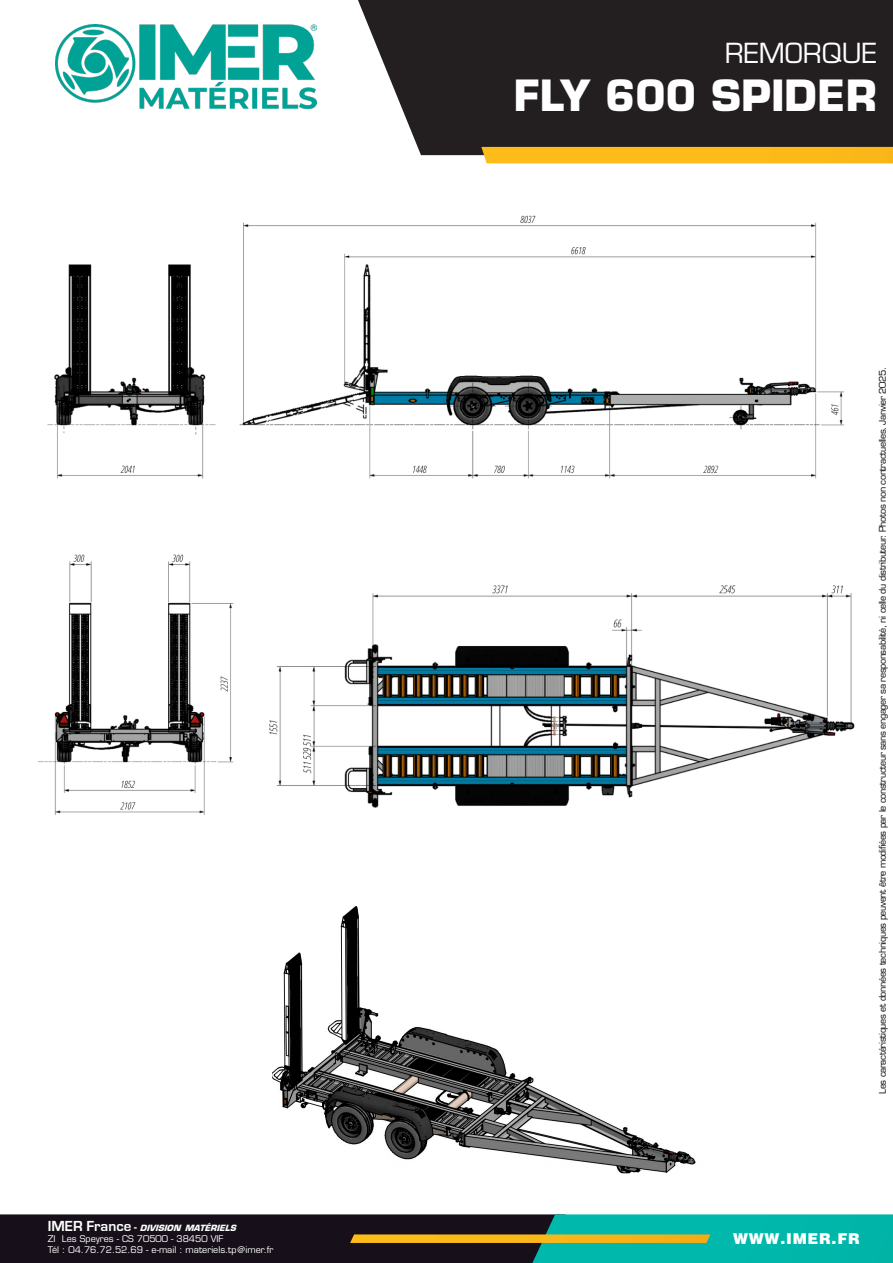
<style>
.page{position:relative;width:893px;height:1263px;background:#fff}
.page>*{position:absolute;margin:0;border:0;box-sizing:border-box;transform-origin:0 0}
.t1{font:700 42px "Eurostile LT Std";color:#fff}
.t2{font:27px "Eurostile LT Std";color:#fff}
.t3{font:900 15px "Helvetica";letter-spacing:.05em;color:#fff}
.t4{font:9px "Eurostile LT Std";letter-spacing:-.04em;color:#000}
.t5{font:9px "Eurostile LT Std";color:#fff}
.t6{font:italic 700 8.4px "Eurostile LT Std";color:#fff}
.s1{font-family:"Eurostile";font-style:normal;font-size:15px}
.s2{font-family:"Eurostile";font-style:normal;font-size:12px}
</style>
<div class="page">
<svg style="left:0;top:1214px;width:893px;height:49px;background:#20584f"></svg>
<svg style="left:284px;top:0;width:609px;height:155px;fill:#231f20"></svg>
<div style="left:481px;top:147px;width:412px;height:16px;background:#fdbc19"></div>
<img style="left:55px;top:25px;width:261px;height:83px">
<img style="left:47px;top:215px;width:797px;height:264px">
<img style="left:272px;top:906px;width:424px;height:267px">
<img style="left:38px;top:554px;width:196px;height:261px">
<img style="left:269px;top:585px;width:586px;height:223px">
<p class="t6" style="left:48px;top:1223px;width:189px"><span class="s1">IMER France</span> <span class="s2">-</span> DIVISION MATÉRIELS</p>
<p class="t5" style="left:48px;top:1233px;width:177px">ZI Les Speyres - CS 70500 - 38450 VIF</p>
<p class="t5" style="left:48px;top:1244px;width:227px">Tél : 04.76.72.52.69 - e-mail : materiels.tp@imer.fr</p>
<h2 class="t2" style="left:725px;top:37px;width:154px">REMORQUE</h2>
<h1 class="t1" style="left:514px;top:69px;width:365px">FLY 600 SPIDER</h1>
<p class="t4" style="left:877px;top:1094px;width:728px;rotate:-90deg">Les caractéristiques et données techniques peuvent être modifiées par le constructeur sans engager sa responsabilité, ni celle du distributeur. Photos non contractuelles. Janvier 2025.</p>
<h3 class="t3" style="left:733px;top:1229px;width:128px">WWW.IMER.FR</h3>
</div>
